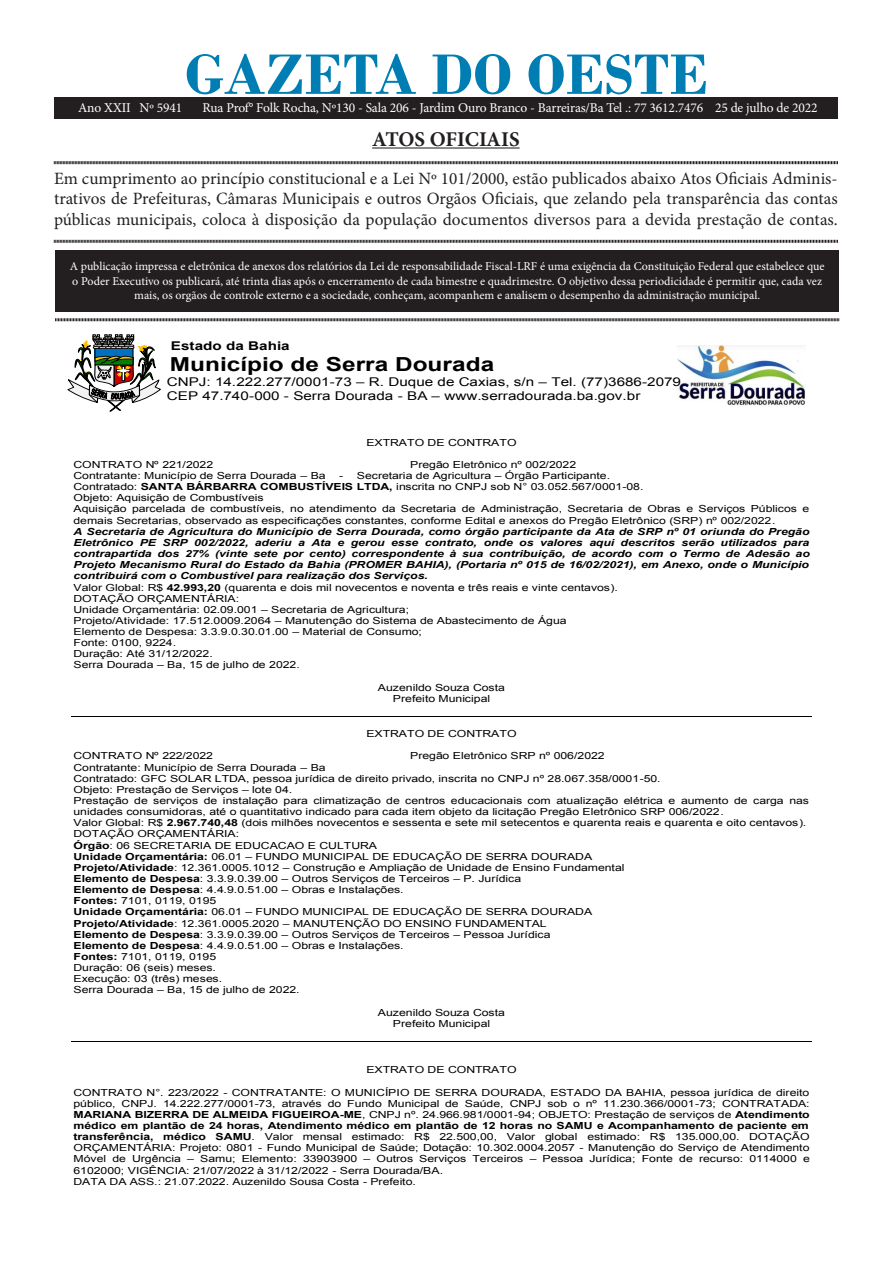
<style>
.page{position:relative;width:893px;height:1263px;background:#fff}
.page>*{position:absolute;margin:0;border:0;box-sizing:border-box;transform-origin:0 0}
.t1{font:700 60px "Bodoni";color:#007eb4}
.t2{font:700 21px "Minion Pro";letter-spacing:-.005em;color:#231f20}
.t3{font:700 19.35px "Arial";color:#000;scale:1.26 1}
.t4{font:17.25px/20.7px "Minion Pro";color:#231f20;text-align:justify}
.t5{font:13.5px "Minion Pro";letter-spacing:-.01em;color:#fff}
.t6{font:12px/14.4px "Minion Pro";color:#fff;text-align:center}
.t7{font:12px/14px "Arial";color:#000;scale:1.26 1}
.t8{font:700 12px "Arial";color:#000;scale:1.26 1}
.t9{font:9.75px/11.1px "Arial";letter-spacing:-.005em;color:#000;scale:1.26 1}
.s1{font-weight:700}
.s2{font-weight:700;font-style:italic}
</style>
<div class="page">
<div style="left:55px;top:250px;width:784px;height:61px;background:#231f20"></div>
<hr style="left:372px;top:147px;width:148px;height:2px;background:#231f20">
<svg style="left:54px;top:161px;width:784px;height:4px;background:#908e8e"></svg>
<svg style="left:54px;top:239px;width:784px;height:4px;background:#908e8e"></svg>
<svg style="left:55px;top:318px;width:784px;height:4px;background:#908e8e"></svg>
<div style="left:54px;top:98px;width:784px;height:20px;background:#231f20"></div>
<img style="left:677px;top:346px;width:128px;height:59px">
<svg style="left:67px;top:334px;width:94px;height:77px"></svg>
<hr style="left:71px;top:716px;width:741px;height:1px;background:#000">
<hr style="left:71px;top:1041px;width:741px;height:1px;background:#000">
<p class="t1" style="left:185px;top:39px;width:525px">GAZETA DO OESTE</p>
<p class="t2" style="left:372px;top:124px;width:149px">ATOS OFICIAIS</p>
<p class="t4" style="left:54px;top:168px;width:785px">Em cumprimento ao princípio constitucional e a Lei Nº 101/2000, estão publicados abaixo Atos Oficiais Adminis&shy;trativos de Prefeituras, Câmaras Municipais e outros Orgãos Oficiais, que zelando pela transparência das contas públicas municipais, coloca à disposição da população documentos diversos para a devida prestação de contas.</p>
<p class="t6" style="left:70px;top:259px;width:756px">A publicação impressa e eletrônica de anexos dos relatórios da Lei de responsabilidade Fiscal-LRF é uma exigência da Constituição Federal que estabelece que o Poder Executivo os publicará, até trinta dias após o encerramento de cada bimestre e quadrimestre. O objetivo dessa periodicidade é permitir que, cada vez mais, os orgãos de controle externo e a sociedade, conheçam, acompanhem e analisem o desempenho da administração municipal.</p>
<p class="t5" style="left:78px;top:98px;width:106px">Ano XXII Nº 5941</p>
<p class="t5" style="left:203px;top:98px;width:616px">Rua Prof° Folk Rocha, Nº130 - Sala 206 - Jardim Ouro Branco - Barreiras/Ba Tel .: 77 3612.7476 25 de julho de 2022</p>
<p class="t8" style="left:171px;top:338px;width:96px">Estado da Bahia</p>
<p class="t3" style="left:170px;top:351px;width:259px">Município de Serra Dourada</p>
<p class="t7" style="left:167px;top:375px;width:410px">CNPJ: 14.222.277/0001-73 – R. Duque de Caxias, s/n – Tel. (77)3686-2079<br>CEP 47.740-000 - Serra Dourada - BA – www.serradourada.ba.gov.br</p>
<p class="t9" style="left:366px;top:437px;width:121px">EXTRATO DE CONTRATO</p>
<p class="t9" style="left:74px;top:459px;width:112px">CONTRATO Nº 221/2022</p>
<p class="t9" style="left:410px;top:459px;width:133px">Pregão Eletrônico nº 002/2022</p>
<p class="t9" style="left:74px;top:470px;width:202px">Contratante: Município de Serra Dourada – Ba</p>
<p class="t9" style="left:74px;top:470px;width:586px;text-indent:266px">- Secretaria de Agricultura – Órgão Participante.<br>Contratado: <span class="s1">SANTA BÁRBARRA COMBUSTÍVEIS LTDA,</span> inscrita no CNPJ sob N° 03.052.567/0001-08.<br>Objeto: Aquisição de Combustíveis<br>Aquisição parcelada de combustíveis, no atendimento da Secretaria de Administração, Secretaria de Obras e Serviços Públicos e demais Secretarias, observado as especificações constantes, conforme Edital e anexos do Pregão Eletrônico (SRP) nº 002/2022.<br><span class="s2">A Secretaria de Agricultura do Município de Serra Dourada, como órgão participante da Ata de SRP nº 01 oriunda do Pregão Eletrônico PE SRP 002/2022, aderiu a Ata e gerou esse contrato, onde os valores aqui descritos serão utilizados para contrapartida dos 27% (vinte sete por cento) correspondente à sua contribuição, de acordo com o Termo de Adesão ao Projeto Mecanismo Rural do Estado da Bahia (PROMER BAHIA), (Portaria nº 015 de 16/02/2021), em Anexo, onde o Município contribuirá com o Combustível para realização dos Serviços.<br></span>Valor Global: R$ <span class="s1">42.993,20</span> (quarenta e dois mil novecentos e noventa e três reais e vinte centavos).<br>DOTAÇÃO ORÇAMENTÁRIA:<br>Unidade Orçamentária: 02.09.001 – Secretaria de Agricultura;<br>Projeto/Atividade: 17.512.0009.2064 – Manutenção do Sistema de Abastecimento de Água<br>Elemento de Despesa: 3.3.9.0.30.01.00 – Material de Consumo;<br>Fonte: 0100, 9224.<br>Duração: Até 31/12/2022.<br>Serra Dourada – Ba, 15 de julho de 2022.</p>
<p class="t9" style="left:378px;top:682px;width:102px;text-align:center">Auzenildo Souza Costa<br>Prefeito Municipal</p>
<p class="t9" style="left:366px;top:728px;width:121px">EXTRATO DE CONTRATO</p>
<p class="t9" style="left:74px;top:750px;width:112px">CONTRATO Nº 222/2022</p>
<p class="t9" style="left:410px;top:750px;width:156px">Pregão Eletrônico SRP nº 006/2022</p>
<p class="t9" style="left:74px;top:762px;width:585px">Contratante: Município de Serra Dourada – Ba<br>Contratado: GFC SOLAR LTDA, pessoa jurídica de direito privado, inscrita no CNPJ nº 28.067.358/0001-50.<br>Objeto: Prestação de Serviços – lote 04.<br>Prestação de serviços de instalação para climatização de centros educacionais com atualização elétrica e aumento de carga nas unidades consumidoras, até o quantitativo indicado para cada item objeto da licitação Pregão Eletrônico SRP 006/2022.<br>Valor Global: R$ <span class="s1">2.967.740,48</span> (dois milhões novecentos e sessenta e sete mil setecentos e quarenta reais e quarenta e oito centavos).<br>DOTAÇÃO ORÇAMENTÁRIA:<br><span class="s1">Órgão</span>: 06 SECRETARIA DE EDUCACAO E CULTURA<br><span class="s1">Unidade Orçamentária:</span> 06.01 – FUNDO MUNICIPAL DE EDUCAÇÃO DE SERRA DOURADA<br><span class="s1">Projeto/Atividade</span>: 12.361.0005.1012 – Construção e Ampliação de Unidade de Ensino Fundamental<br><span class="s1">Elemento de Despesa</span>: 3.3.9.0.39.00 – Outros Serviços de Terceiros – P. Jurídica<br><span class="s1">Elemento de Despesa</span>: 4.4.9.0.51.00 – Obras e Instalações.<br><span class="s1">Fontes:</span> 7101, 0119, 0195<br><span class="s1">Unidade Orçamentária:</span> 06.01 – FUNDO MUNICIPAL DE EDUCAÇÃO DE SERRA DOURADA<br><span class="s1">Projeto/Atividade</span>: 12.361.0005.2020 – MANUTENÇÃO DO ENSINO FUNDAMENTAL<br><span class="s1">Elemento de Despesa</span>: 3.3.9.0.39.00 – Outros Serviços de Terceiros – Pessoa Jurídica<br><span class="s1">Elemento de Despesa</span>: 4.4.9.0.51.00 – Obras e Instalações.<br><span class="s1">Fontes:</span> 7101, 0119, 0195<br>Duração: 06 (seis) meses.<br>Execução: 03 (três) meses.<br>Serra Dourada – Ba, 15 de julho de 2022.</p>
<p class="t9" style="left:378px;top:1007px;width:102px;text-align:center">Auzenildo Souza Costa<br>Prefeito Municipal</p>
<p class="t9" style="left:366px;top:1064px;width:121px">EXTRATO DE CONTRATO</p>
<p class="t9" style="left:74px;top:1086px;width:586px">CONTRATO N°. 223/2022 - CONTRATANTE: O MUNICÍPIO DE SERRA DOURADA, ESTADO DA BAHIA, pessoa jurídica de direito público, CNPJ. 14.222.277/0001-73, através do Fundo Municipal de Saúde, CNPJ sob o nº 11.230.366/0001-73; CONTRATADA:<br><span class="s1">MARIANA BIZERRA DE ALMEIDA FIGUEIROA-ME</span>, CNPJ nº. 24.966.981/0001-94; OBJETO: Prestação de serviços de <span class="s1">Atendimento médico em plantão de 24 horas, Atendimento médico em plantão de 12 horas no SAMU e Acompanhamento de paciente em transferência, médico SAMU</span>. Valor mensal estimado: R$ 22.500,00, Valor global estimado: R$ 135.000,00. DOTAÇÃO ORÇAMENTÁRIA: Projeto: 0801 - Fundo Municipal de Saúde; Dotação: 10.302.0004.2057 - Manutenção do Serviço de Atendimento Móvel de Urgência – Samu; Elemento: 33903900 – Outros Serviços Terceiros – Pessoa Jurídica; Fonte de recurso: 0114000 e 6102000; VIGÊNCIA: 21/07/2022 à 31/12/2022 - Serra Dourada/BA.<br>DATA DA ASS.: 21.07.2022. Auzenildo Sousa Costa - Prefeito.</p>
</div>
